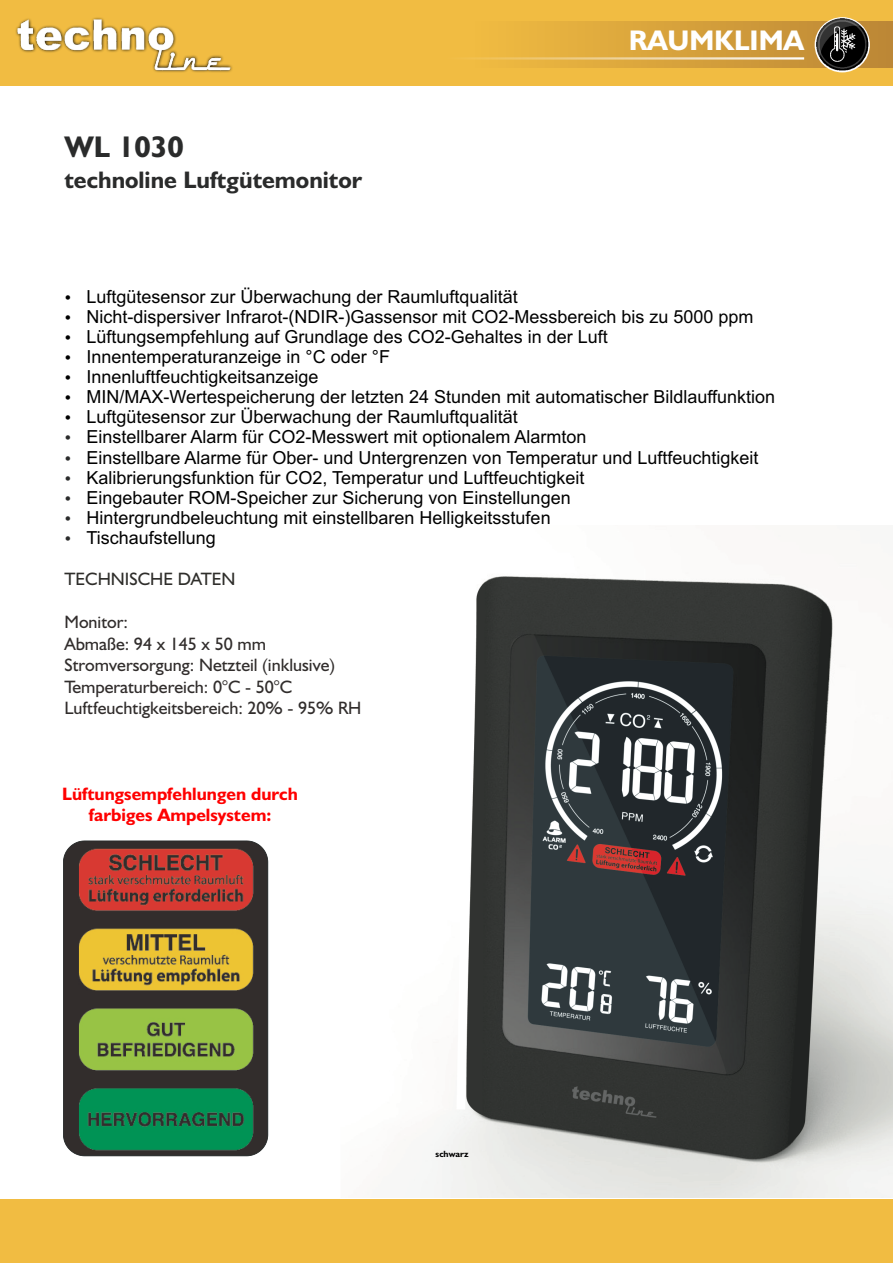
<style>
.page{position:relative;width:893px;height:1263px;background:#fff}
.page>*{position:absolute;margin:0;border:0;box-sizing:border-box;transform-origin:0 0}
.t1{font:700 30px "Humanist 521 BT";color:#2a2b2b}
.t2{font:700 28.5px "Humanist 521 BT";color:#fff}
.t3{font:700 24px "Humanist 521 BT";color:#2a2b2b}
.t4{font:18px/20.1px "Arial";color:#000}
.t5{font:18px/21.5px "Humanist 521 BT";color:#312d2c}
.t6{font:700 18px/21.6px "Humanist 521 BT";color:#f00;text-align:center}
.t7{font:18px "Humanist 521 BT";color:#2f2e2b}
.t8{font:700 9px "Humanist 521 BT";color:#000}
</style>
<div class="page">
<img style="left:425px;top:576px;width:468px;height:622px">
<div style="left:0;top:1199px;width:893px;height:64px;background:#f1bc42"></div>
<div style="left:0;top:0;width:893px;height:85px;background:#f1bc42"></div>
<img style="left:15px;top:17px;width:217px;height:55px">
<img style="left:18px;top:20px;width:213px;height:50px">
<svg style="left:554px;top:21px;width:339px;height:47px;fill:#d49f3b"></svg>
<hr style="left:445px;top:57px;width:359px;height:3px;background:#fff">
<img style="left:814px;top:17px;width:57px;height:56px">
<svg style="left:63px;top:840px;width:205px;height:316px"></svg>
<h1 class="t1" style="left:64px;top:135px;width:121px">WL 1030</h1>
<h3 class="t3" style="left:64px;top:169px;width:299px">technoline Luftgütemonitor</h3>
<h2 class="t2" style="left:629px;top:28px;width:177px">RAUMKLIMA</h2>
<p class="t4" style="left:86px;top:288px;width:690px">Luftgütesensor zur Überwachung der Raumluftqualität<br>Nicht-dispersiver Infrarot-(NDIR-)Gassensor mit CO2-Messbereich bis zu 5000 ppm Lüftungsempfehlung auf Grundlage des CO2-Gehaltes in der Luft Innentemperaturanzeige in °C oder °F<br>Innenluftfeuchtigkeitsanzeige<br>MIN/MAX-Wertespeicherung der letzten 24 Stunden mit automatischer Bildlauffunktion Luftgütesensor zur Überwachung der Raumluftqualität<br>Einstellbarer Alarm für CO2-Messwert mit optionalem Alarmton<br>Einstellbare Alarme für Ober- und Untergrenzen von Temperatur und Luftfeuchtigkeit Kalibrierungsfunktion für CO2, Temperatur und Luftfeuchtigkeit<br>Eingebauter ROM-Speicher zur Sicherung von Einstellungen<br>Hintergrundbeleuchtung mit einstellbaren Helligkeitsstufen<br>Tischaufstellung</p>
<p class="t7" style="left:64px;top:571px;width:173px">TECHNISCHE DATEN</p>
<p class="t5" style="left:64px;top:613px;width:298px">Monitor:<br>Abmaße: 94 x 145 x 50 mm<br>Stromversorgung: Netzteil (inklusive)<br>Temperaturbereich: 0°C - 50°C<br>Luftfeuchtigkeitsbereich: 20% - 95% RH</p>
<p class="t6" style="left:62px;top:784px;width:237px">Lüftungsempfehlungen durch farbiges Ampelsystem:</p>
<p class="t8" style="left:436px;top:1150px;width:34px">schwarz</p>
</div>
